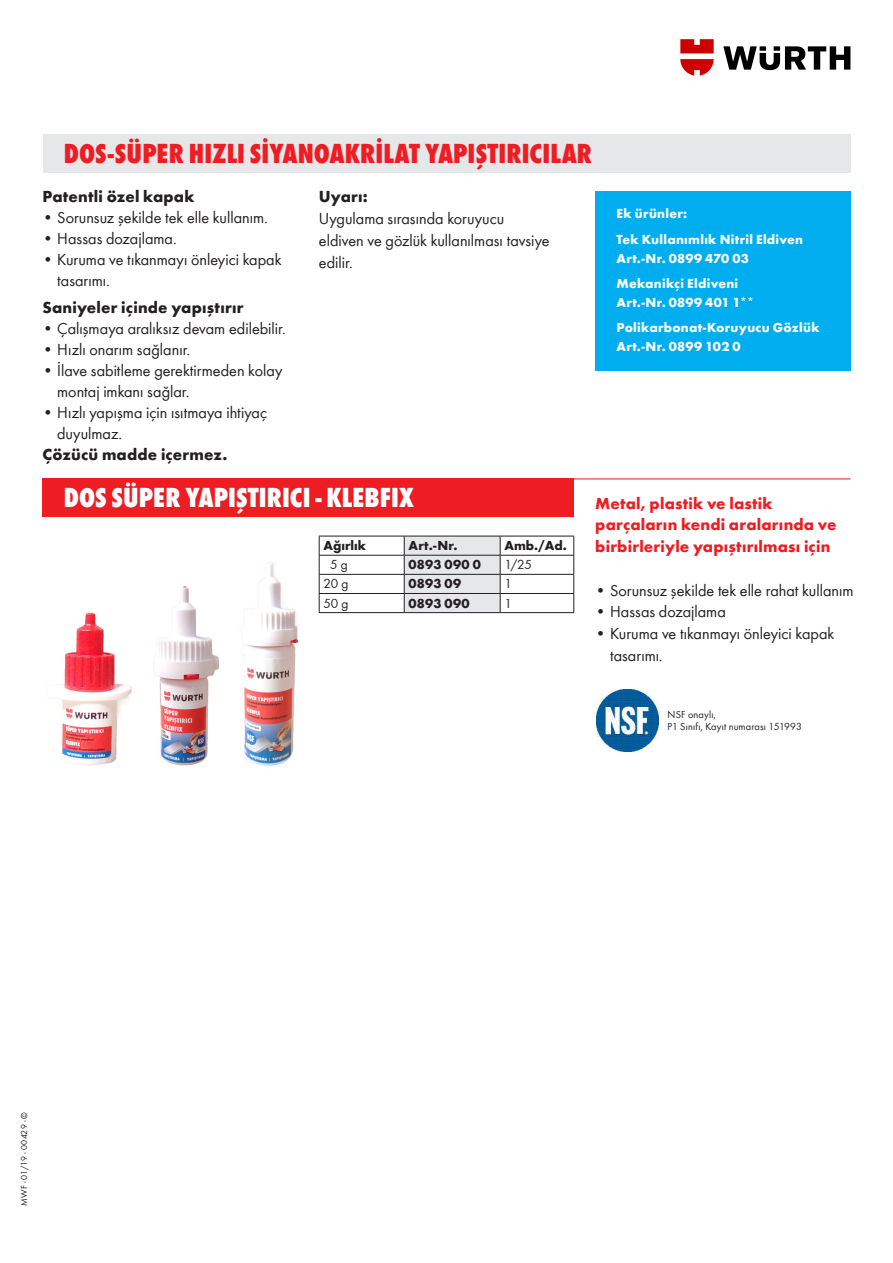
<style>
.page{position:relative;width:893px;height:1263px;background:#fff}
.page>*{position:absolute;margin:0;border:0;box-sizing:border-box;transform-origin:0 0}
._19pt_sfett_Headline{font:800 condensed 28.5px "Wuerth";color:#ee1d23}
._19pt_sfett_Headline-2{font:800 condensed 28.5px "Wuerth";letter-spacing:.005em;color:#fff}
._11_14_5pt_Book{font:16.5px/21px "Wuerth";color:#231f20}
._11_14_5pt_Bold{font:16.5px/21.8px "Wuerth";color:#231f20}
._11_14_5pt_Bold-2{font:700 16.5px "Wuerth";letter-spacing:.01em;color:#ee1d23}
._11_14_5pt_Book-2{font:700 16.5px "Wuerth";letter-spacing:.01em;color:#231f20}
._11_14_5pt_Bold-3{font:700 16.5px "Wuerth";letter-spacing:.01em;color:#231f20}
._09_4_5mm_Bold{font:700 13.5px "Wuerth";letter-spacing:.02em;color:#fff}
._09_09pt_Tabellen__3{font:700 13.5px "Wuerth";letter-spacing:.015em;color:#231f20}
._09_09pt_Tabellen__3-2{font:13.5px "Wuerth";color:#231f20}
._07_08__Book__Bildun{font:10.5px "Wuerth";letter-spacing:.02em;color:#231f20}
.t1{font:9px "Wuerth";letter-spacing:.005em;color:#231f20}
</style>
<div class="page">
<svg style="left:723px;top:46px;width:127px;height:24px"></svg>
<svg style="left:680px;top:39px;width:34px;height:37px"></svg>
<div style="left:43px;top:134px;width:807px;height:38px;background:#e6e7e9"></div>
<hr style="left:43px;top:478px;width:807px;height:1px;background:#ee1d23">
<div style="left:43px;top:478px;width:531px;height:39px;background:#ee1d23"></div>
<div style="left:595px;top:191px;width:255px;height:180px;background:#00aeef"></div>
<img style="left:153px;top:586px;width:66px;height:180px">
<img style="left:243px;top:555px;width:76px;height:211px">
<img style="left:55px;top:611px;width:77px;height:155px">
<hr style="left:319px;top:536px;width:85px;height:1px;background:#231f20">
<hr style="left:500px;top:536px;width:74px;height:1px;background:#231f20">
<hr style="left:319px;top:555px;width:85px;height:1px;background:#231f20">
<hr style="left:500px;top:555px;width:74px;height:1px;background:#231f20">
<hr style="left:319px;top:574px;width:85px;height:1px;background:#231f20">
<hr style="left:500px;top:574px;width:74px;height:1px;background:#231f20">
<hr style="left:319px;top:593px;width:85px;height:1px;background:#231f20">
<svg style="left:319px;top:536px;width:1px;height:76px"></svg>
<hr style="left:500px;top:593px;width:74px;height:1px;background:#231f20">
<svg style="left:404px;top:536px;width:97px;height:76px;background:#d9dadc"></svg>
<svg style="left:573px;top:536px;width:1px;height:76px"></svg>
<hr style="left:319px;top:612px;width:85px;height:1px;background:#231f20">
<hr style="left:404px;top:612px;width:96px;height:1px;background:#231f20">
<hr style="left:500px;top:612px;width:74px;height:1px;background:#231f20">
<svg style="left:613px;top:689px;width:46px;height:41px"></svg>
<img style="left:596px;top:690px;width:62px;height:62px">
<p class="_19pt_sfett_Headline" style="left:64px;top:133px;width:530px">DOS-SÜPER HIZLI SİYANOAKRİLAT YAPIŞTIRICILAR</p>
<p class="_11_14_5pt_Book-2" style="left:43px;top:185px;width:154px">Patentli özel kapak</p>
<p class="_11_14_5pt_Book" style="left:43px;top:207px;width:227px">• Sorunsuz şekilde tek elle kullanım.</p>
<p class="_11_14_5pt_Book" style="left:43px;top:228px;width:136px">• Hassas dozajlama.</p>
<p class="_11_14_5pt_Book" style="left:57px;top:249px;width:226px;text-indent:-15px">• Kuruma ve tıkanmayı önleyici kapak tasarımı.</p>
<p class="_11_14_5pt_Bold-3" style="left:43px;top:296px;width:203px">Saniyeler içinde yapıştırır</p>
<p class="_11_14_5pt_Book" style="left:43px;top:318px;width:245px">• Çalışmaya aralıksız devam edilebilir.</p>
<p class="_11_14_5pt_Book" style="left:43px;top:339px;width:149px">• Hızlı onarım sağlanır.</p>
<p class="_11_14_5pt_Book" style="left:57px;top:360px;width:227px;text-indent:-15px">• İlave sabitleme gerektirmeden kolay montaj imkanı sağlar.</p>
<p class="_11_14_5pt_Book" style="left:57px;top:402px;width:211px;text-indent:-15px">• Hızlı yapışma için ısıtmaya ihtiyaç duyulmaz.</p>
<p class="_11_14_5pt_Book-2" style="left:43px;top:443px;width:186px">Çözücü madde içermez.</p>
<p class="_11_14_5pt_Book-2" style="left:319px;top:185px;width:50px">Uyarı:</p>
<p class="_11_14_5pt_Book" style="left:319px;top:207px;width:187px">Uygulama sırasında koruyucu</p>
<p class="_11_14_5pt_Book" style="left:319px;top:229px;width:232px;line-height:21.8px">eldiven ve gözlük kullanılması tavsiye edilir.</p>
<p class="_09_4_5mm_Bold" style="left:617px;top:204px;width:72px">Ek ürünler:</p>
<p class="_09_4_5mm_Bold" style="left:617px;top:229px;width:188px">Tek Kullanımlık Nitril Eldiven</p>
<p class="_09_4_5mm_Bold" style="left:617px;top:248px;width:134px">Art.-Nr. 0899 470 03</p>
<p class="_09_4_5mm_Bold" style="left:617px;top:273px;width:123px">Mekanikçi Eldiveni</p>
<p class="_09_4_5mm_Bold" style="left:617px;top:292px;width:139px">Art.-Nr. 0899 401 1**</p>
<p class="_09_4_5mm_Bold" style="left:617px;top:318px;width:205px">Polikarbonat-Koruyucu Gözlük</p>
<p class="_09_4_5mm_Bold" style="left:617px;top:337px;width:125px">Art.-Nr. 0899 102 0</p>
<p class="_19pt_sfett_Headline-2" style="left:64px;top:477px;width:351px">DOS SÜPER YAPIŞTIRICI - KLEBFIX</p>
<p class="_09_09pt_Tabellen__3" style="left:323px;top:536px;width:44px">Ağırlık</p>
<p class="_09_09pt_Tabellen__3" style="left:408px;top:536px;width:51px">Art.-Nr.</p>
<p class="_09_09pt_Tabellen__3" style="left:504px;top:536px;width:64px">Amb./Ad.</p>
<p class="_09_09pt_Tabellen__3-2" style="left:330px;top:556px;width:19px">5 g</p>
<p class="_09_09pt_Tabellen__3" style="left:408px;top:555px;width:74px">0893 090 0</p>
<p class="_09_09pt_Tabellen__3-2" style="left:504px;top:556px;width:29px">1/25</p>
<p class="_09_09pt_Tabellen__3-2" style="left:323px;top:575px;width:26px">20 g</p>
<p class="_09_09pt_Tabellen__3" style="left:408px;top:574px;width:54px">0893 09</p>
<p class="_09_09pt_Tabellen__3-2" style="left:504px;top:575px;width:9px">1</p>
<p class="_09_09pt_Tabellen__3-2" style="left:323px;top:594px;width:26px">50 g</p>
<p class="_09_09pt_Tabellen__3" style="left:408px;top:593px;width:63px">0893 090</p>
<p class="_09_09pt_Tabellen__3-2" style="left:504px;top:594px;width:9px">1</p>
<p class="_11_14_5pt_Bold-2" style="left:595px;top:491px;width:179px">Metal, plastik ve lastik</p>
<p class="_11_14_5pt_Bold-2" style="left:595px;top:513px;width:243px">parçaların kendi aralarında ve</p>
<p class="_11_14_5pt_Bold-2" style="left:595px;top:534px;width:237px">birbirleriyle yapıştırılması için</p>
<p class="_11_14_5pt_Bold" style="left:595px;top:578px;width:260px">• Sorunsuz şekilde tek elle rahat kullanım</p>
<p class="_11_14_5pt_Bold" style="left:595px;top:600px;width:132px">• Hassas dozajlama</p>
<p class="_11_14_5pt_Bold" style="left:610px;top:622px;width:226px;text-indent:-15px">• Kuruma ve tıkanmayı önleyici kapak tasarımı.</p>
<p class="_07_08__Book__Bildun" style="left:668px;top:708px;width:50px">NSF onaylı,</p>
<p class="_07_08__Book__Bildun" style="left:668px;top:720px;width:136px">P1 Sınıfı, Kayıt numarası 151993</p>
<p class="t1" style="left:18px;top:1205px;width:95px;rotate:-90deg">MWF - 01/19 - 00429 - ©</p>
</div>
